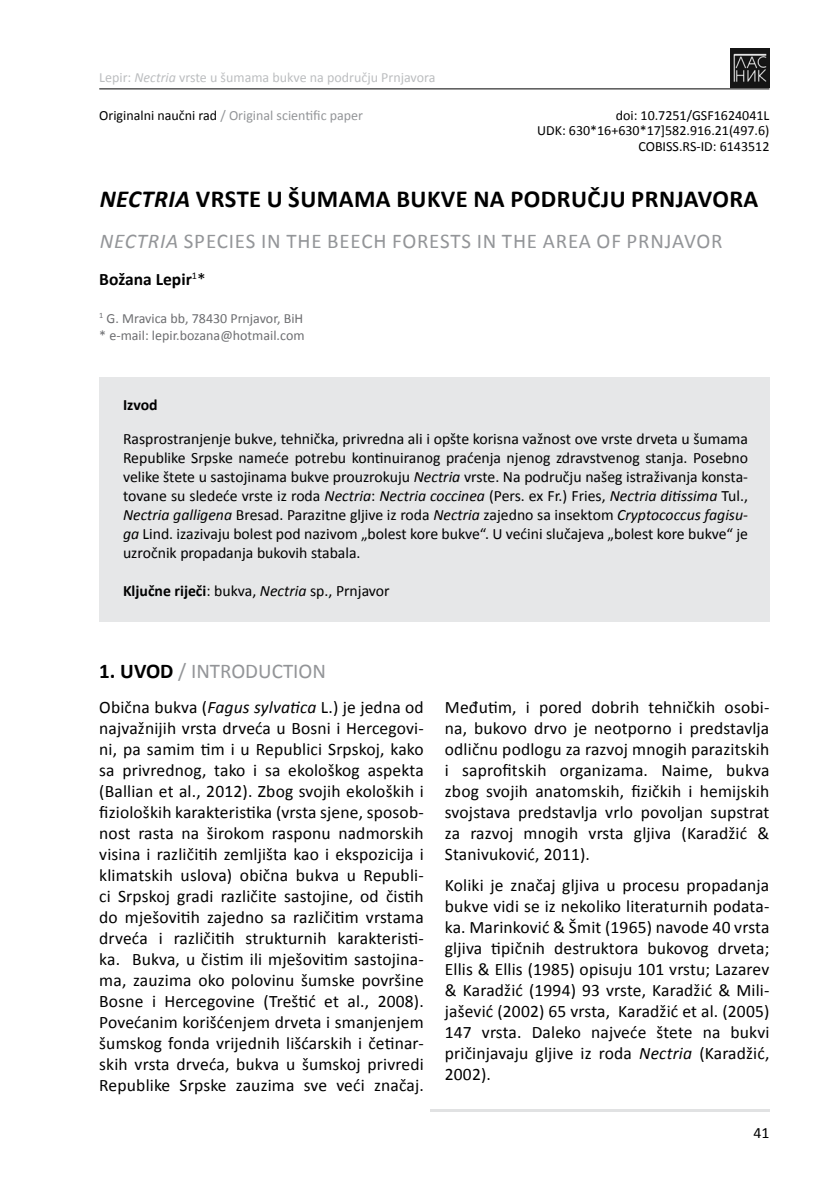
<style>
.page{position:relative;width:834px;height:1191px;background:#fff}
.page>*{position:absolute;margin:0;border:0;box-sizing:border-box;transform-origin:0 0}
.t1{font:700 24.5px "Calibri";letter-spacing:.02em;color:#000}
.t2{font:italic 700 24.5px "Calibri";letter-spacing:.02em;color:#000}
.t3{font:21px "Calibri";color:#939598}
.t4{font:italic 21px "Calibri";color:#939598}
.t5{font:17.5px/21px "Calibri";letter-spacing:.01em;color:#000;text-align:justify}
.t6{font:700 17.5px "Calibri";color:#000}
.t7{font:15.75px/18.9px "Calibri";color:#000;text-align:justify}
.t8{font:700 15.75px "Calibri";letter-spacing:-.005em;color:#000}
.t9{font:14px/15.8px "Calibri";color:#000;text-align:right}
.t10{font:14px/16.8px "Calibri";color:#6d6e71}
.t11{font:14px "Calibri";color:#bcbec0}
.t12{font:14px "Calibri";color:#939598}
.s1{font-style:italic}
.s2{color:#000}
.s3{font-style:normal}
.s4{font-weight:400}
.s5{font-weight:700}
.s6{font-weight:700;color:#000}
</style>
<div class="page">
<img style="left:730px;top:49px;width:39px;height:38px">
<hr style="left:99px;top:88px;width:670px;height:1px;background:#000">
<hr style="left:430px;top:1109px;width:339px;height:2px;background:#e1e2e3">
<div style="left:99px;top:377px;width:670px;height:244px;background:#e6e7e8"></div>
<p class="t11" style="left:99px;top:68px;width:337px">Lepir: <span class="s1">Nectria</span> vrste u šumama bukve na području Prnjavora</p>
<p class="t12" style="left:99px;top:106px;width:265px"><span class="s2">Originalni naučni rad</span> / Original scientific paper</p>
<p class="t9" style="left:537px;top:107px;width:234px">doi: 10.7251/GSF1624041L<br>UDK: 630*16+630*17]582.916.21(497.6)<br>COBISS.RS-ID: 6143512</p>
<h1 class="t2" style="left:100px;top:183px;width:110px">NECTRIA <span class="s3">VRSTE</span></h1>
<h1 class="t1" style="left:267px;top:183px;width:53px">U ŠUMAMA</h1>
<h1 class="t1" style="left:396px;top:183px;width:15px">BUKVE</h1>
<h1 class="t1" style="left:473px;top:183px;width:53px">NA PODRUČ</h1>
<h1 class="t1" style="left:601px;top:183px;width:99px">JU PRNJAVORA</h1>
<p class="t4" style="left:100px;top:227px;width:26px">Nectri</p>
<p class="t3" style="left:166px;top:228px;width:29px"><span class="s1">a</span> species</p>
<p class="t3" style="left:261px;top:228px;width:38px">in the</p>
<p class="t3" style="left:327px;top:228px;width:13px">beech</p>
<p class="t3" style="left:392px;top:228px;width:12px">forests</p>
<p class="t3" style="left:476px;top:228px;width:38px">in the</p>
<p class="t3" style="left:542px;top:228px;width:13px">area</p>
<p class="t3" style="left:596px;top:228px;width:55px">of Prnjavor</p>
<p class="t6" style="left:99px;top:268px;width:108px">BOŽANA LEPIR<sup>1</sup><span class="s4">*</span></p>
<p class="t10" style="left:99px;top:310px;width:207px"><sup>1</sup> G. Mravica bb, 78430 Prnjavor, BiH * e-mail: lepir.bozana@hotmail.com</p>
<p class="t8" style="left:123px;top:395px;width:36px">IZVOD</p>
<p class="t7" style="left:123px;top:430px;width:626px">Rasprostranjenje bukve, tehnička, privredna ali i opšte korisna važnost ove vrste drveta u šumama Republike Srpske nameće potrebu kontinuiranog praćenja njenog zdravstvenog stanja. Posebno velike štete u sastojinama bukve prouzrokuju <span class="s1">Nectria</span> vrste. Na području našeg istraživanja konsta&shy;tovane su sledeće vrste iz roda <span class="s1">Nectria</span>: <span class="s1">Nectria coccinea</span> (Pers. ex Fr.) Fries, <span class="s1">Nectria ditissima</span> Tul., <span class="s1">Nectria galligena</span> Bresad. Parazitne gljive iz roda <span class="s1">Nectria</span> zajedno sa insektom <span class="s1">Cryptococcus fagisu&shy;ga</span> Lind. izazivaju bolest pod nazivom „bolest kore bukve“. U većini slučajeva „bolest kore bukve“ je uzročnik propadanja bukovih stabala.</p>
<p class="t7" style="left:123px;top:581px;width:268px"><span class="s5">KLJUČNE RIJEČI</span>: bukva, <span class="s1">Nectria</span> sp., Prnjavor</p>
<p class="t3" style="left:99px;top:657px;width:228px"><span class="s6">1. UVOD</span> / INTRODUCTION</p>
<p class="t5" style="left:99px;top:697px;width:326px">Obična bukva (<span class="s1">Fagus sylvatica</span> L.) je jedna od najvažnijih vrsta drveća u Bosni i Hercegovi&shy;ni, pa samim tim i u Republici Srpskoj, kako sa privrednog, tako i sa ekološkog aspekta (Ballian et al., 2012). Zbog svojih ekoloških i fizioloških karakteristika (vrsta sjene, sposob&shy;nost rasta na širokom rasponu nadmorskih visina i različitih zemljišta kao i ekspozicija i klimatskih uslova) obična bukva u Republi&shy;ci Srpskoj gradi različite sastojine, od čistih do mješovitih zajedno sa različitim vrstama drveća i različitih strukturnih karakteristi&shy;ka. Bukva, u čistim ili mješovitim sastojina&shy;ma, zauzima oko polovinu šumske površine Bosne i Hercegovine (Treštić et al., 2008).<br>Povećanim korišćenjem drveta i smanjenjem šumskog fonda vrijednih lišćarskih i četinar&shy;skih vrsta drveća, bukva u šumskoj privredi Republike Srpske zauzima sve veći značaj.</p>
<p class="t5" style="left:445px;top:697px;width:326px">Međutim, i pored dobrih tehničkih osobi&shy;na, bukovo drvo je neotporno i predstavlja odličnu podlogu za razvoj mnogih parazitskih i saprofitskih organizama. Naime, bukva zbog svojih anatomskih, fizičkih i hemijskih svojstava predstavlja vrlo povoljan supstrat za razvoj mnogih vrsta gljiva (Karadžić &amp; Stanivuković, 2011).</p>
<p class="t5" style="left:445px;top:874px;width:326px">Koliki je značaj gljiva u procesu propadanja bukve vidi se iz nekoliko literaturnih podata&shy;ka. Marinković &amp; Šmit (1965) navode 40 vrsta gljiva tipičnih destruktora bukovog drveta; Ellis &amp; Ellis (1985) opisuju 101 vrstu; Lazarev &amp; Karadžić (1994) 93 vrste, Karadžić &amp; Mili&shy;jašević (2002) 65 vrsta, Karadžić et al. (2005)<br>147 vrsta. Daleko najveće štete na bukvi pričinjavaju gljive iz roda <span class="s1">Nectria</span> (Karadžić, 2002).</p>
<p class="t7" style="left:753px;top:1123px;width:17px">41</p>
</div>
